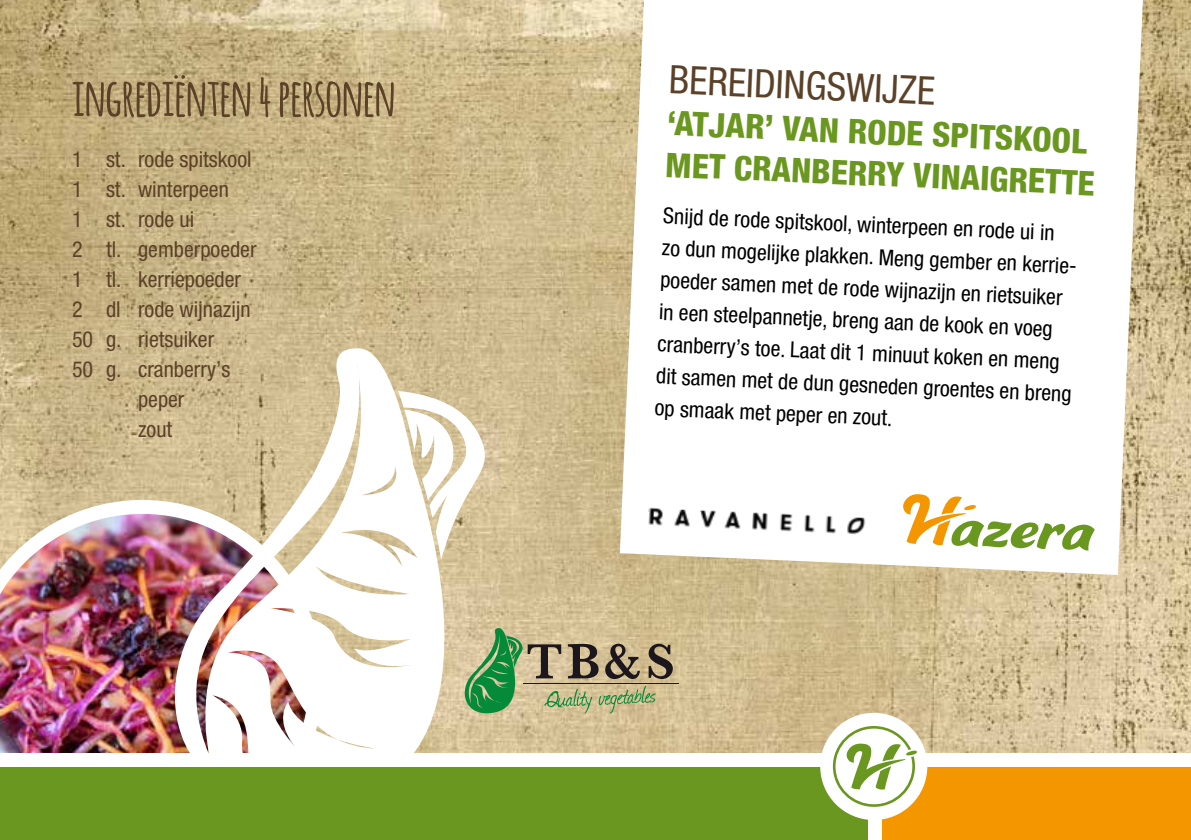
<style>
.page{position:relative;width:1191px;height:840px;background:#fff}
.page>*{position:absolute;margin:0;border:0;box-sizing:border-box;transform-origin:0 0}
.t1{font:700 52px "Amatic";color:#5b4127}
.t2{font:condensed 39.2px "Helvetica Neue LT Pro";color:#5b4127}
.t3{font:800 condensed 34px/41.8px "Helvetica Neue LT Pro";color:#6a971f}
.t4{font:condensed 22px/32px "Helvetica Neue LT Pro";color:#000}
.t5{font:condensed 22px "Helvetica Neue LT Pro";color:#5b4127}
</style>
<div class="page">
<img style="left:0;top:0;width:1191px;height:753px">
<img style="left:0;top:499px;width:131px;height:254px">
<svg style="left:620px;top:0;width:522px;height:574px"></svg>
<img style="left:647px;top:505px;width:220px;height:33px">
<svg style="left:902px;top:491px;width:192px;height:59px"></svg>
<hr style="left:522px;top:682px;width:156px;height:1px;background:#1b171c">
<svg style="left:517px;top:627px;width:156px;height:86px;background:#b0a580"></svg>
<img style="left:131px;top:347px;width:386px;height:406px">
<div style="left:0;top:766px;width:867px;height:73px;background:#6a971f"></div>
<div style="left:882px;top:766px;width:309px;height:73px;background:#f49600"></div>
<div style="left:820px;top:712px;width:107px;height:107px;background:#fff;border-radius:50%"></div>
<svg style="left:833px;top:725px;width:85px;height:81px"></svg>
<h1 class="t1" style="left:72px;top:60px;width:325px">INGREDIËNTEN 4 PERSONEN</h1>
<p class="t5" style="left:72px;top:146px;width:181px">1 st. rode spitskool</p>
<p class="t5" style="left:72px;top:176px;width:158px">1 st. winterpeen</p>
<p class="t5" style="left:72px;top:206px;width:124px">1 st. rode ui</p>
<p class="t5" style="left:72px;top:236px;width:186px">2 tl. gemberpoeder</p>
<p class="t5" style="left:72px;top:266px;width:171px">1 tl. kerriepoeder</p>
<p class="t5" style="left:72px;top:296px;width:180px">2 dl rode wijnazijn</p>
<p class="t5" style="left:72px;top:326px;width:144px">50 g. rietsuiker</p>
<p class="t5" style="left:72px;top:356px;width:160px">50 g. cranberry’s</p>
<p class="t5" style="left:138px;top:386px;width:48px">peper</p>
<p class="t5" style="left:138px;top:416px;width:36px">zout</p>
<h2 class="t2" style="left:670px;top:57px;width:268px;rotate:2deg">BEREIDINGSWIJZE</h2>
<h3 class="t3" style="left:667px;top:103px;width:431px;rotate:2deg">‘ATJAR’ VAN RODE SPITSKOOL<br>MET CRANBERRY VINAIGRETTE</h3>
<p class="t4" style="left:662px;top:201px;width:421px;rotate:2deg">Snij d de rode spitskool, winterpeen en rode ui in<br>zo dun mogelij ke plakken. Meng gember en kerrie&shy;poeder samen met de rode wij nazij n en rietsuiker in een steelpannetje, breng aan de kook en voeg cranberry’s toe. Laat dit 1 minuut koken en meng dit samen met de dun gesneden groentes en breng op smaak met peper en zout.</p>
</div>
